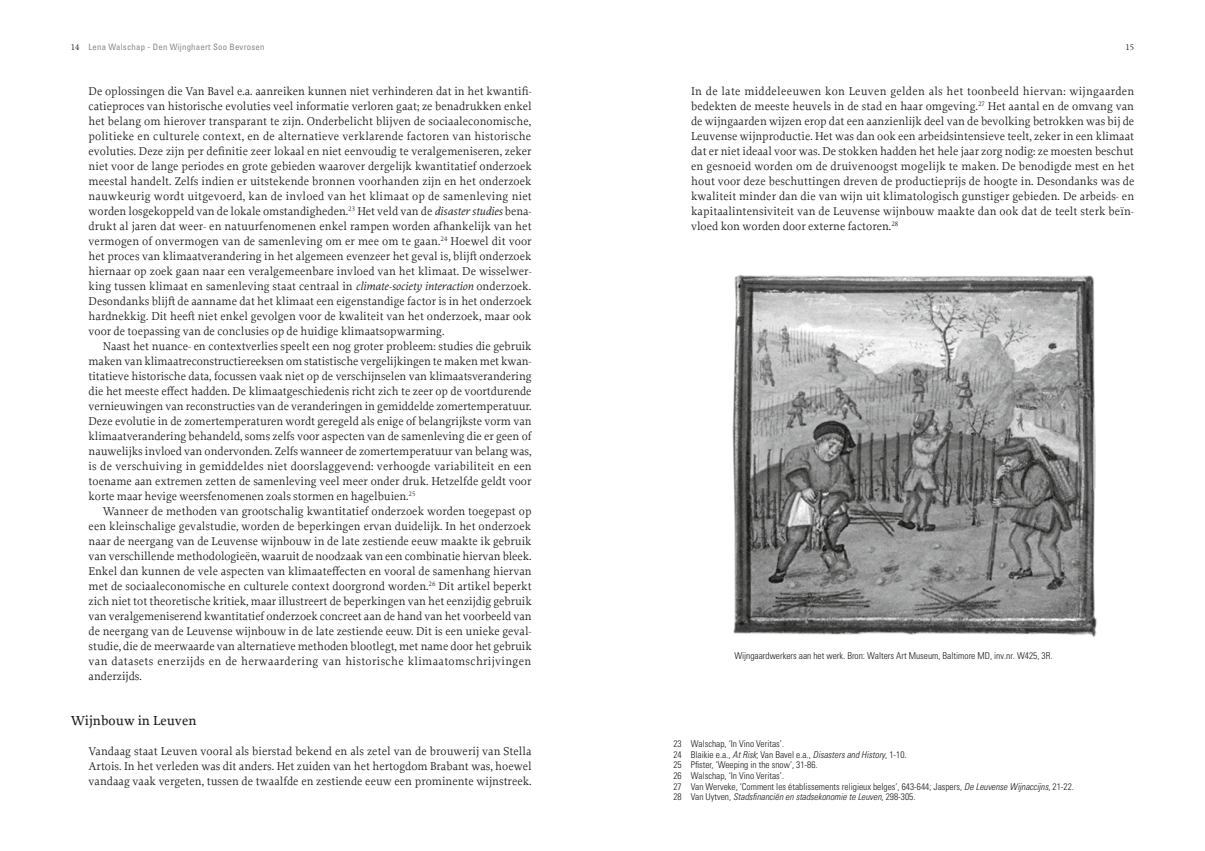
<style>
.page{position:relative;width:1205px;height:851px;background:#fff}
.page>*{position:absolute;margin:0;border:0;box-sizing:border-box;transform-origin:0 0}
.t1{font:500 13.75px "Proforma";letter-spacing:.005em;color:#181816}
.t2{font:11.88px/15px "Proforma";color:#181816;text-align:justify}
.t3{font:300 condensed 9.38px/10.6px "Univers LT Std";color:#181816}
.t4{font:italic 300 condensed 9.38px "Univers LT Pro";color:#181816}
.t5{font:condensed 8.75px "Univers LT Std";letter-spacing:.025em;color:#888887}
.t6{font:8.75px "Proforma";color:#181816}
.s1{font-family:"Proforma";font-stretch:normal;color:#181816}
.s2{font-style:italic}
.s3{font-family:"Univers LT Pro";font-style:italic}
.s4{font-family:"Univers LT Std";font-style:normal}
</style>
<div class="page">
<img style="left:732px;top:275px;width:365px;height:362px">
<p class="t5" style="left:71px;top:41px;width:195px"><span class="s1">14</span> Lena Walschap - Den Wijnghaert Soo Bevrosen</p>
<p class="t6" style="left:1125px;top:41px;width:10px">15</p>
<p class="t2" style="left:89px;top:83px;width:445px">De oplossingen die Van Bavel e.a. aanreiken kunnen niet verhinderen dat in het kwantifi&shy;catieproces van historische evoluties veel informatie verloren gaat; ze benadrukken enkel het belang om hierover transparant te zijn. Onderbelicht blijven de sociaaleconomische, politieke en culturele context, en de alternatieve verklarende factoren van historische evoluties. Deze zijn per definitie zeer lokaal en niet eenvoudig te veralgemeniseren, zeker niet voor de lange periodes en grote gebieden waarover dergelijk kwantitatief onderzoek meestal handelt. Zelfs indien er uitstekende bronnen voorhanden zijn en het onderzoek nauwkeurig wordt uitgevoerd, kan de invloed van het klimaat op de samenleving niet worden losgekoppeld van de lokale omstandigheden.<sup>23</sup> Het veld van de <span class="s2">disaster studies</span> bena&shy;drukt al jaren dat weer- en natuurfenomenen enkel rampen worden afhankelijk van het vermogen of onvermogen van de samenleving om er mee om te gaan.<sup>24</sup> Hoewel dit voor het proces van klimaatverandering in het algemeen evenzeer het geval is, blijft onderzoek hiernaar op zoek gaan naar een veralgemeenbare invloed van het klimaat. De wisselwer&shy;king tussen klimaat en samenleving staat centraal in <span class="s2">climate-society interaction</span> onderzoek.<br>Desondanks blijft de aanname dat het klimaat een eigenstandige factor is in het onderzoek hardnekkig. Dit heeft niet enkel gevolgen voor de kwaliteit van het onderzoek, maar ook voor de toepassing van de conclusies op de huidige klimaatsopwarming.</p>
<p class="t2" style="left:89px;top:338px;width:445px;text-indent:14px">Naast het nuance- en contextverlies speelt een nog groter probleem: studies die gebruik maken van klimaatreconstructiereeksen om statistische vergelijkingen te maken met kwan&shy;titatieve historische data, focussen vaak niet op de verschijnselen van klimaatsverandering die het meeste effect hadden. De klimaatgeschiedenis richt zich te zeer op de voortdurende vernieuwingen van reconstructies van de veranderingen in gemiddelde zomertemperatuur.<br>Deze evolutie in de zomertemperaturen wordt geregeld als enige of belangrijkste vorm van klimaatverandering behandeld, soms zelfs voor aspecten van de samenleving die er geen of nauwelijks invloed van ondervonden. Zelfs wanneer de zomertemperatuur van belang was, is de verschuiving in gemiddeldes niet doorslaggevend: verhoogde variabiliteit en een toename aan extremen zetten de samenleving veel meer onder druk. Hetzelfde geldt voor korte maar hevige weersfenomenen zoals stormen en hagelbuien.<sup>25</sup></p>
<p class="t2" style="left:89px;top:503px;width:445px;text-indent:14px">Wanneer de methoden van grootschalig kwantitatief onderzoek worden toegepast op een kleinschalige gevalstudie, worden de beperkingen ervan duidelijk. In het onderzoek naar de neergang van de Leuvense wijnbouw in de late zestiende eeuw maakte ik gebruik van verschillende methodologieën, waaruit de noodzaak van een combinatie hiervan bleek.<br>Enkel dan kunnen de vele aspecten van klimaateffecten en vooral de samenhang hiervan met de sociaaleconomische en culturele context doorgrond worden.<sup>26</sup> Dit artikel beperkt zich niet tot theoretische kritiek, maar illustreert de beperkingen van het eenzijdig gebruik van veralgemeniserend kwantitatief onderzoek concreet aan de hand van het voorbeeld van de neergang van de Leuvense wijnbouw in de late zestiende eeuw. Dit is een unieke geval&shy;studie, die de meerwaarde van alternatieve methoden blootlegt, met name door het gebruik van datasets enerzijds en de herwaardering van historische klimaatomschrijvingen anderzijds.</p>
<p class="t1" style="left:71px;top:712px;width:127px">Wijnbouw in Leuven</p>
<p class="t2" style="left:89px;top:743px;width:444px">Vandaag staat Leuven vooral als bierstad bekend en als zetel van de brouwerij van Stella Artois. In het verleden was dit anders. Het zuiden van het hertogdom Brabant was, hoewel vandaag vaak vergeten, tussen de twaalfde en zestiende eeuw een prominente wijnstreek.</p>
<p class="t3" style="left:673px;top:738px;width:402px">23 Walschap, ‘In Vino Veritas’.<br>24 Blaikie e.a., <span class="s3">At Risk</span>; Van Bavel e.a., <span class="s3">Disasters and History</span>, 1-10.<br>25 Pfister, ‘Weeping in the snow’, 31-86.<br>26 Walschap, ‘In Vino Veritas’.<br>27 Van Werveke, ‘Comment les établissements religieux belges’, 643-644; Jaspers, <span class="s3">De Leuvense Wĳnaccĳns</span>, 21-22.</p>
<p class="t4" style="left:673px;top:790px;width:244px"><span class="s4">28 Van Uytven,</span> Stadsfinanciën en stadsekonomie te Leuven<span class="s4">, 298-305.</span></p>
<p class="t2" style="left:691px;top:83px;width:445px">In de late middeleeuwen kon Leuven gelden als het toonbeeld hiervan: wijngaarden bedekten de meeste heuvels in de stad en haar omgeving.<sup>27</sup> Het aantal en de omvang van de wijngaarden wijzen erop dat een aanzienlijk deel van de bevolking betrokken was bij de Leuvense wijnproductie. Het was dan ook een arbeidsintensieve teelt, zeker in een klimaat dat er niet ideaal voor was. De stokken hadden het hele jaar zorg nodig: ze moesten beschut en gesnoeid worden om de druivenoogst mogelijk te maken. De benodigde mest en het hout voor deze beschuttingen dreven de productieprijs de hoogte in. Desondanks was de kwaliteit minder dan die van wijn uit klimatologisch gunstiger gebieden. De arbeids- en kapitaalintensiviteit van de Leuvense wijnbouw maakte dan ook dat de teelt sterk beïn&shy;vloed kon worden door externe factoren.<sup>28</sup></p>
<p class="t3" style="left:734px;top:650px;width:320px">Wijngaardwerkers aan het werk. Bron: Walters Art Museum, Baltimore MD, inv.nr. W425, 3R.</p>
</div>
